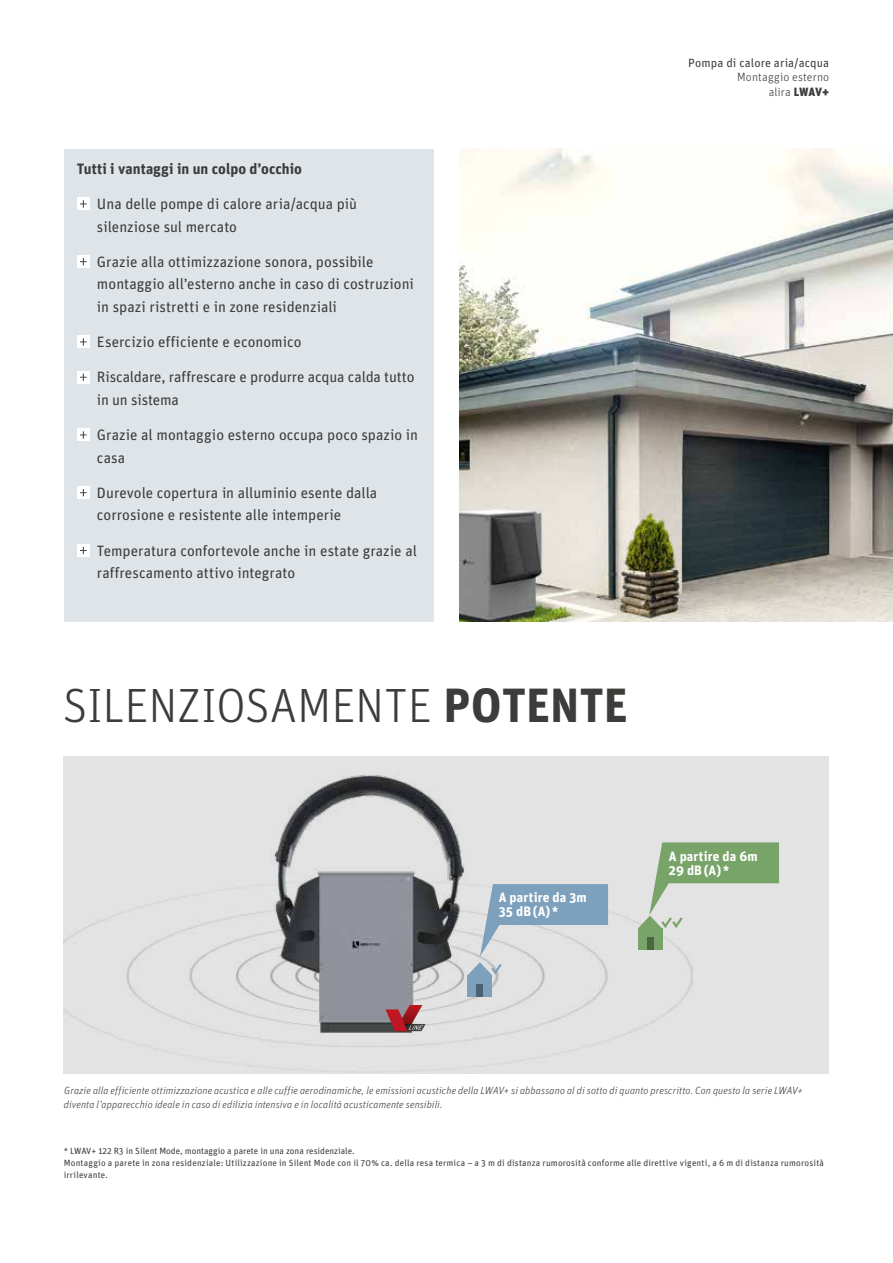
<style>
.page{position:relative;width:893px;height:1263px;background:#fff}
.page>*{position:absolute;margin:0;border:0;box-sizing:border-box;transform-origin:0 0}
.t1{font:300 48px "Unit Pro";letter-spacing:-.005em;color:#3c3c3b}
.t2{font:15px/22.5px "Unit Pro";color:#3c3c3b}
.t3{font:700 15px "Unit Pro";letter-spacing:.005em;color:#3c3c3b}
.t4{font:700 13.5px/13.5px "Unit Pro";letter-spacing:.01em;color:#fff}
.t5{font:300 12px/14.4px "Unit Pro";letter-spacing:.015em;color:#3c3c3b;text-align:right}
.t6{font:12px "Unit Pro";letter-spacing:.01em;color:#3c3c3b}
.t7{font:italic 300 10.5px/13.6px "Unit Pro";letter-spacing:.005em;color:#3c3c3b}
.t8{font:9px/12px "Unit Pro";letter-spacing:.02em;color:#3c3c3b}
.s1{font-weight:700}
.s2{font-weight:900}
</style>
<div class="page">
<div style="left:64px;top:756px;width:765px;height:318px;background:#e3e3e3"></div>
<img style="left:64px;top:775px;width:629px;height:291px">
<svg style="left:386px;top:1005px;width:40px;height:26px"></svg>
<div style="left:64px;top:149px;width:370px;height:472px;background:#dfe4e8"></div>
<div style="left:77px;top:198px;width:13px;height:12px;background:#fff"></div>
<svg style="left:80px;top:200px;width:7px;height:8px"></svg>
<div style="left:77px;top:255px;width:13px;height:13px;background:#fff"></div>
<svg style="left:80px;top:258px;width:7px;height:7px"></svg>
<div style="left:77px;top:336px;width:13px;height:12px;background:#fff"></div>
<svg style="left:80px;top:338px;width:7px;height:8px"></svg>
<div style="left:77px;top:371px;width:13px;height:13px;background:#fff"></div>
<svg style="left:80px;top:374px;width:7px;height:7px"></svg>
<div style="left:77px;top:429px;width:13px;height:12px;background:#fff"></div>
<svg style="left:80px;top:431px;width:7px;height:8px"></svg>
<div style="left:77px;top:486px;width:13px;height:13px;background:#fff"></div>
<svg style="left:80px;top:489px;width:7px;height:7px"></svg>
<div style="left:77px;top:544px;width:13px;height:13px;background:#fff"></div>
<svg style="left:80px;top:547px;width:7px;height:7px"></svg>
<img style="left:459px;top:149px;width:434px;height:472px">
<div style="left:468px;top:975px;width:24px;height:21px;background:#7da1bc"></div>
<div style="left:476px;top:984px;width:7px;height:12px;background:#4b6272"></div>
<svg style="left:468px;top:884px;width:140px;height:93px"></svg>
<div style="left:638px;top:928px;width:24px;height:22px;background:#78a369"></div>
<div style="left:647px;top:937px;width:6px;height:13px;background:#4a6741"></div>
<svg style="left:638px;top:842px;width:141px;height:88px"></svg>
<p class="t3" style="left:77px;top:158px;width:227px">Tutti i vantaggi in un colpo d’occhio</p>
<p class="t2" style="left:97px;top:192px;width:262px">Una delle pompe di calore aria/acqua più silenziose sul mercato</p>
<p class="t2" style="left:97px;top:250px;width:319px">Grazie alla ottimizzazione sonora, possibile montaggio all’esterno anche in caso di costruzioni in spazi ristretti e in zone residenziali</p>
<p class="t2" style="left:97px;top:330px;width:206px">Esercizio efficiente e economico</p>
<p class="t2" style="left:97px;top:365px;width:319px">Riscaldare, raffrescare e produrre acqua calda tutto in un sistema</p>
<p class="t2" style="left:97px;top:423px;width:323px">Grazie al montaggio esterno occupa poco spazio in casa</p>
<p class="t2" style="left:97px;top:481px;width:282px">Durevole copertura in alluminio esente dalla corrosione e resistente alle intemperie</p>
<p class="t2" style="left:97px;top:539px;width:321px">Temperatura confortevole anche in estate grazie al raffrescamento attivo integrato</p>
<h1 class="t1" style="left:63px;top:674px;width:566px">SILENZIOSAMENTE <span class="s1">POTENTE</span></h1>
<p class="t6" style="left:688px;top:54px;width:142px">Pompa di calore aria/acqua</p>
<p class="t5" style="left:737px;top:70px;width:94px">Montaggio esterno alira <span class="s2">LWAV+</span></p>
<p class="t4" style="left:499px;top:890px;width:89px">A partire da 3m<br>35 dB(A) *</p>
<p class="t4" style="left:669px;top:849px;width:90px">A partire da 6m<br>29 dB(A) *</p>
<p class="t7" style="left:64px;top:1084px;width:740px">Grazie alla efficiente ottimizzazione acustica e alle cuffie aerodinamiche, le emissioni acustiche della LWAV+ si abbassano al di sotto di quanto prescritto. Con questo la serie LWAV+ diventa l’apparecchio ideale in caso di edilizia intensiva e in località acusticamente sensibili.</p>
<p class="t8" style="left:64px;top:1144px;width:762px">* LWAV+ 122 R3 in Silent Mode, montaggio a parete in una zona residenziale.<br>Montaggio a parete in zona residenziale: Utilizzazione in Silent Mode con il 70% ca. della resa termica – a 3 m di distanza rumorosità conforme alle direttive vigenti, a 6 m di distanza rumorosità irrilevante.</p>
</div>
